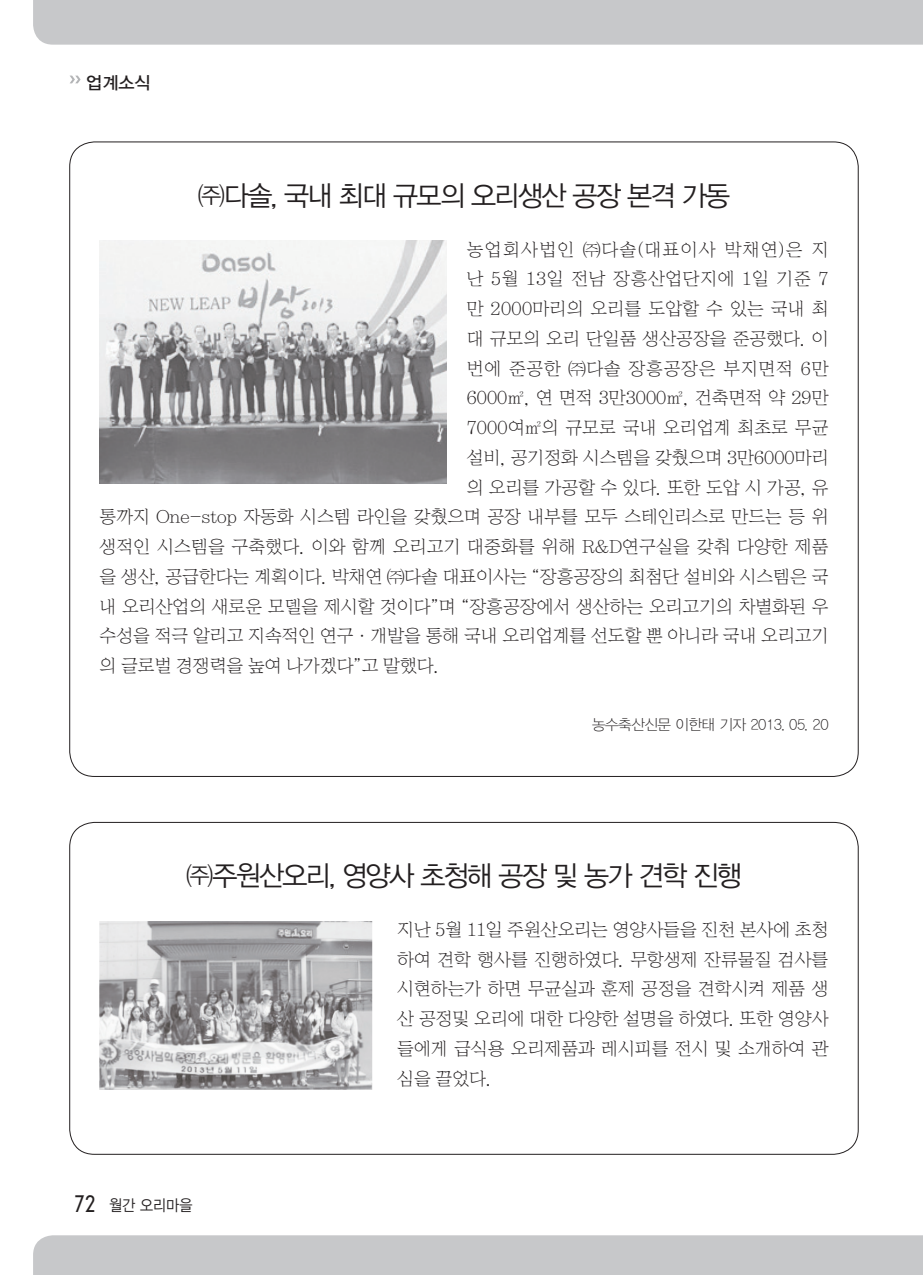
<style>
.page{position:relative;width:923px;height:1275px;background:#fff}
.page>*{position:absolute;margin:0;border:0;box-sizing:border-box;transform-origin:0 0}
.t1{font:28px "YDIYGO320";letter-spacing:-.06em;color:#231f20}
.t2{font:17.5px/29.8px "YDIY Sin";letter-spacing:-.03em;color:#231f20;text-align:justify}
.t3{font:17.5px "YDIY Sin";letter-spacing:.045em;color:#231f20}
.t4{font:17.5px "YDIY Sin";letter-spacing:.005em;color:#231f20}
.t5{font:17.5px "YDIY Sin";letter-spacing:.015em;color:#231f20}
.t6{font:17.5px "YDIYGO330";color:#231f20}
.t7{font:15.75px "YDIYGO320";color:#231f20;scale:.9 1}
.t8{font:14.88px "YDIYGO310";letter-spacing:-.03em;color:#231f20}
.s1{font-family:"Gulim"}
.s2{font-family:"DIN Neuzeit Grotesk Std";font-weight:300;font-size:22.75px}
</style>
<div class="page">
<div style="left:33px;top:0;width:890px;height:45px;background:#c7c8ca"></div>
<div style="left:33px;top:1235px;width:890px;height:40px;background:#c7c8ca"></div>
<img style="left:99px;top:241px;width:347px;height:243px">
<img style="left:99px;top:921px;width:273px;height:169px">
<p class="t6" style="left:69px;top:73px;width:83px"><sup>》》</sup>업계소식</p>
<p class="t1" style="left:198px;top:180px;width:534px">㈜다솔, 국내 최대 규모의 오리생산 공장 본격 가동</p>
<p class="t3" style="left:466px;top:240px;width:364px">농업회사법인 ㈜다솔(대표이사 박채연)은 지</p>
<p class="t4" style="left:466px;top:270px;width:364px">난 5월 13일 전남 장흥산업단지에 1일 기준 7</p>
<p class="t2" style="left:466px;top:294px;width:364px">만 2000마리의 오리를 도압할 수 있는 국내 최</p>
<p class="t2" style="left:466px;top:324px;width:364px">대 규모의 오리 단일품 생산공장을 준공했다. 이</p>
<p class="t5" style="left:466px;top:359px;width:364px">번에 준공한 ㈜다솔 장흥공장은 부지면적 6만</p>
<p class="t2" style="left:466px;top:384px;width:364px">6000㎡, 연 면적 3만3000㎡, 건축면적 약 29만</p>
<p class="t2" style="left:466px;top:413px;width:364px">7000여㎡의 규모로 국내 오리업계 최초로 무균</p>
<p class="t2" style="left:466px;top:443px;width:364px">설비, 공기정화 시스템을 갖췄으며 3만6000마리</p>
<p class="t2" style="left:466px;top:473px;width:364px">의 오리를 가공할 수 있다. 또한 도압 시 가공, 유</p>
<p class="t2" style="left:99px;top:503px;width:731px">통까지 One-stop 자동화 시스템 라인을 갖췄으며 공장 내부를 모두 스테인리스로 만드는 등 위</p>
<p class="t2" style="left:99px;top:532px;width:731px">생적인 시스템을 구축했다. 이와 함께 오리고기 대중화를 위해 R&amp;D연구실을 갖춰 다양한 제품</p>
<p class="t2" style="left:99px;top:562px;width:731px">을 생산, 공급한다는 계획이다. 박채연 ㈜다솔 대표이사는 <span class="s1">“</span>장흥공장의 최첨단 설비와 시스템은 국</p>
<p class="t2" style="left:99px;top:592px;width:731px">내 오리산업의 새로운 모델을 제시할 것이다<span class="s1">”</span>며 <span class="s1">“</span>장흥공장에서 생산하는 오리고기의 차별화된 우</p>
<p class="t2" style="left:99px;top:622px;width:731px">수성을 적극 알리고 지속적인 연구·개발을 통해 국내 오리업계를 선도할 뿐 아니라 국내 오리고기</p>
<p class="t2" style="left:99px;top:651px;width:342px">의 글로벌 경쟁력을 높여 나가겠다<span class="s1">”</span>고 말했다.</p>
<p class="t8" style="left:592px;top:716px;width:238px">농수축산신문 이한태 기자 2013. 05. 20</p>
<p class="t1" style="left:186px;top:860px;width:557px">㈜주원산오리, 영양사 초청해 공장 및 농가 견학 진행</p>
<p class="t7" style="left:74px;top:1196px;width:133px"><span class="s2">72</span> 월간 오리마을</p>
<p class="t2" style="left:397px;top:915px;width:433px">지난 5월 11일 주원산오리는 영양사들을 진천 본사에 초청 하여 견학 행사를 진행하였다. 무항생제 잔류물질 검사를 시현하는가 하면 무균실과 훈제 공정을 견학시켜 제품 생 산 공정및 오리에 대한 다양한 설명을 하였다. 또한 영양사 들에게 급식용 오리제품과 레시피를 전시 및 소개하여 관 심을 끌었다.</p>
</div>
